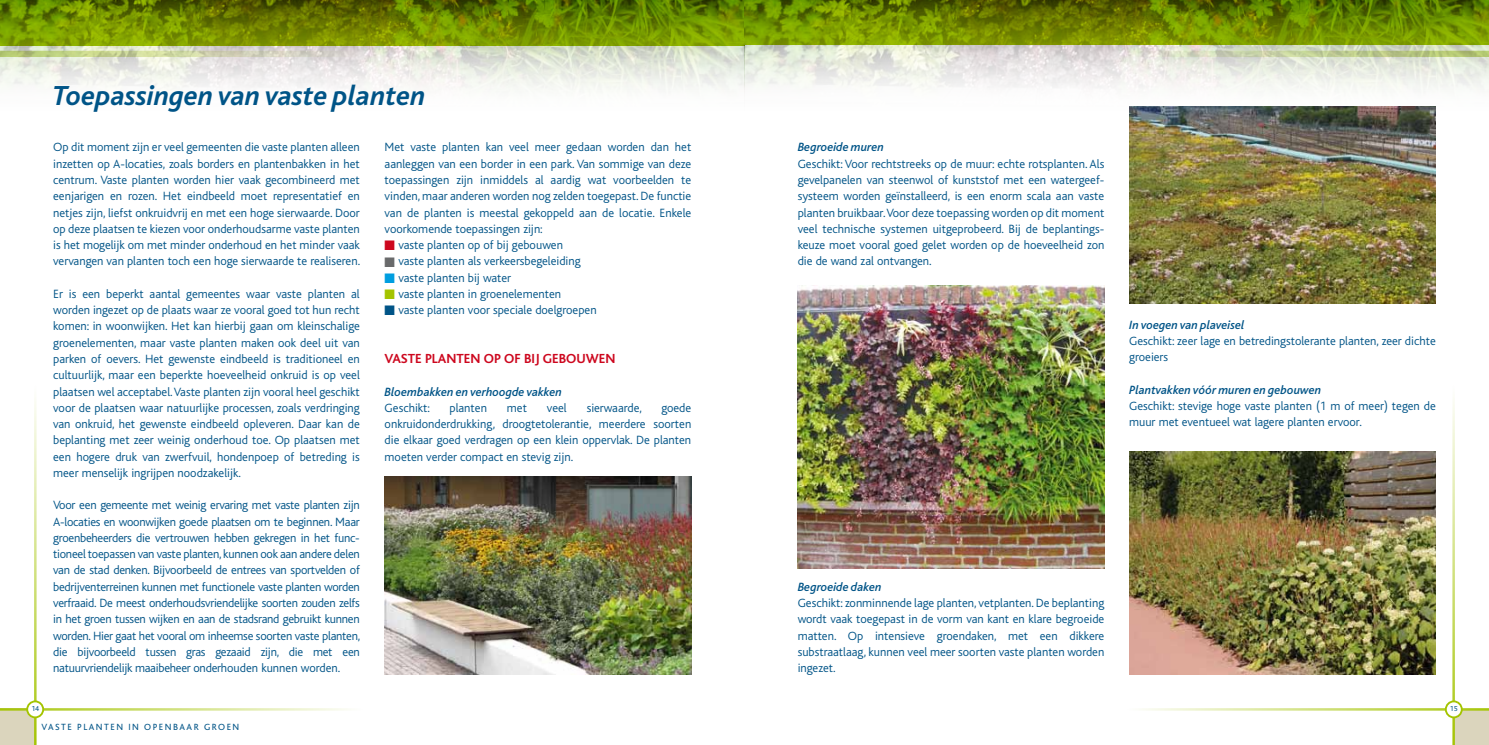
<style>
.page{position:relative;width:1489px;height:745px;background:#fff}
.page>*{position:absolute;margin:0;border:0;box-sizing:border-box;transform-origin:0 0}
.t1{font:italic 700 28.75px "Bliss";color:#005487}
.t2{font:700 13.75px "Bliss";letter-spacing:.13em;color:#cd071e}
.t3{font:300 12.5px/16.2px "Bliss";color:#005487;text-align:justify}
.t4{font:italic 500 12.5px "Bliss";color:#005487}
.t5{font:9.38px "Bliss";letter-spacing:.16em;color:#005487}
.t6{font:7.5px "Bliss";color:#005487}
.s1{color:#cd071e}
.s2{color:#696a6b}
.s3{color:#009ee0}
.s4{color:#a4c400}
</style>
<div class="page">
<div style="left:0;top:708px;width:35px;height:36px;background:#dbd5bd"></div>
<hr style="left:34px;top:382px;width:3px;height:362px;background:#a4c400">
<hr style="left:0;top:707px;width:363px;height:3px;background:#a4c400">
<img style="left:0;top:0;width:1488px;height:181px">
<div style="left:27px;top:701px;width:16px;height:16px;background:#fff;border-radius:50%"></div>
<div style="left:26px;top:700px;width:18px;height:17px;border:2px solid #a4c400;border-radius:50%"></div>
<div style="left:1453px;top:709px;width:35px;height:35px;background:#dbd5bd"></div>
<hr style="left:1452px;top:382px;width:2px;height:362px;background:#a4c400">
<svg style="left:1125px;top:51px;width:363px;height:6px;background:#c5cf9f"></svg>
<hr style="left:1125px;top:707px;width:363px;height:3px;background:#a4c400">
<svg style="left:744px;top:0;width:744px;height:45px;background:#6d8600"></svg>
<div style="left:1445px;top:701px;width:16px;height:16px;background:#fff;border-radius:50%"></div>
<div style="left:1444px;top:700px;width:18px;height:17px;border:2px solid #a4c400;border-radius:50%"></div>
<img style="left:384px;top:476px;width:307px;height:197px">
<img style="left:797px;top:285px;width:307px;height:283px">
<img style="left:1129px;top:106px;width:306px;height:198px">
<img style="left:1129px;top:451px;width:306px;height:222px">
<h1 class="t1" style="left:53px;top:81px;width:374px">Toepassingen van vaste planten</h1>
<p class="t3" style="left:53px;top:139px;width:308px">Op dit moment zijn er veel gemeenten die vaste planten alleen inzetten op A-locaties, zoals borders en plantenbakken in het centrum. Vaste planten worden hier vaak gecombineerd met eenjarigen en rozen. Het eindbeeld moet representatief en netjes zijn, liefst onkruidvrij en met een hoge sierwaarde. Door op deze plaatsen te kiezen voor onderhoudsarme vaste planten is het mogelijk om met minder onderhoud en het minder vaak vervangen van planten toch een hoge sierwaarde te realiseren.</p>
<p class="t3" style="left:53px;top:286px;width:308px">Er is een beperkt aantal gemeentes waar vaste planten al worden ingezet op de plaats waar ze vooral goed tot hun recht komen: in woonwijken. Het kan hierbij gaan om kleinschalige groenelementen, maar vaste planten maken ook deel uit van parken of oevers. Het gewenste eindbeeld is traditioneel en cultuurlijk, maar een beperkte hoeveelheid onkruid is op veel plaatsen wel acceptabel. Vaste planten zijn vooral heel geschikt voor de plaatsen waar natuurlijke processen, zoals verdringing van onkruid, het gewenste eindbeeld opleveren. Daar kan de beplanting met zeer weinig onderhoud toe. Op plaatsen met een hogere druk van zwerfvuil, hondenpoep of betreding is meer menselijk ingrijpen noodzakelijk.</p>
<p class="t3" style="left:53px;top:497px;width:308px">Voor een gemeente met weinig ervaring met vaste planten zijn A-locaties en woonwijken goede plaatsen om te beginnen. Maar groenbeheerders die vertrouwen hebben gekregen in het func&shy;tioneel toepassen van vaste planten, kunnen ook aan andere delen van de stad denken. Bijvoorbeeld de entrees van sportvelden of bedrijventerreinen kunnen met functionele vaste planten worden verfraaid. De meest onderhoudsvriendelijke soorten zouden zelfs in het groen tussen wijken en aan de stadsrand gebruikt kunnen worden. Hier gaat het vooral om inheemse soorten vaste planten, die bijvoorbeeld tussen gras gezaaid zijn, die met een natuurvriendelijk maaibeheer onderhouden kunnen worden.</p>
<p class="t3" style="left:384px;top:139px;width:308px">Met vaste planten kan veel meer gedaan worden dan het aanleggen van een border in een park. Van sommige van deze toepassingen zijn inmiddels al aardig wat voorbeelden te vinden, maar anderen worden nog zelden toegepast. De functie van de planten is meestal gekoppeld aan de locatie. Enkele voorkomende toepassingen zijn:</p>
<p class="t3" style="left:384px;top:237px;width:180px"><span class="s1">■</span> vaste planten op of bij gebouwen</p>
<p class="t3" style="left:384px;top:253px;width:197px"><span class="s2">■</span> vaste planten als verkeersbegeleiding</p>
<p class="t3" style="left:384px;top:269px;width:128px"><span class="s3">■</span> vaste planten bij water</p>
<p class="t3" style="left:384px;top:286px;width:178px"><span class="s4">■</span> vaste planten in groenelementen</p>
<p class="t3" style="left:384px;top:302px;width:213px">■ vaste planten voor speciale doelgroepen</p>
<p class="t2" style="left:384px;top:351px;width:168px">VASTE PLANTEN OP OF BIJ GEBO</p>
<p class="t2" style="left:576px;top:351px;width:41px">UWEN</p>
<p class="t4" style="left:384px;top:384px;width:179px">Bloembakken en verhoogde vakken</p>
<p class="t3" style="left:384px;top:399px;width:47px">Geschikt:</p>
<p class="t3" style="left:449px;top:399px;width:39px">planten</p>
<p class="t3" style="left:507px;top:399px;width:22px">met</p>
<p class="t3" style="left:547px;top:399px;width:21px">veel</p>
<p class="t3" style="left:586px;top:399px;width:57px">sierwaarde,</p>
<p class="t3" style="left:384px;top:399px;width:308px;text-indent:277px">goede onkruidonderdrukking, droogtetolerantie, meerdere soorten die elkaar goed verdragen op een klein oppervlak. De planten moeten verder compact en stevig zijn.</p>
<p class="t4" style="left:797px;top:141px;width:88px">Begroeide muren</p>
<p class="t3" style="left:797px;top:156px;width:308px">Geschikt: Voor rechtstreeks op de muur: echte rotsplanten. Als gevelpanelen van steenwol of kunststof met een watergeef&shy;systeem worden geïnstalleerd, is een enorm scala aan vaste planten bruikbaar. Voor deze toepassing worden op dit moment veel technische systemen uitgeprobeerd. Bij de beplantings&shy;keuze moet vooral goed gelet worden op de hoeveelheid zon die de wand zal ontvangen.</p>
<p class="t4" style="left:1129px;top:318px;width:117px">In voegen van plaveisel</p>
<p class="t3" style="left:1129px;top:333px;width:308px">Geschikt: zeer lage en betredingstolerante planten, zeer dichte groeiers</p>
<p class="t4" style="left:1129px;top:383px;width:194px">Plantvakken vóór muren en gebouwen</p>
<p class="t3" style="left:1129px;top:398px;width:308px">Geschikt: stevige hoge vaste planten (1 m of meer) tegen de muur met eventueel wat lagere planten ervoor.</p>
<p class="t4" style="left:797px;top:579px;width:85px">Begroeide daken</p>
<p class="t3" style="left:797px;top:594px;width:308px">Geschikt: zonminnende lage planten, vetplanten. De beplanting wordt vaak toegepast in de vorm van kant en klare begroeide matten. Op intensieve groendaken, met een dikkere substraatlaag, kunnen veel meer soorten vaste planten worden ingezet.</p>
<p class="t6" style="left:31px;top:704px;width:9px">14</p>
<p class="t6" style="left:1449px;top:704px;width:9px">15</p>
<p class="t5" style="left:42px;top:721px;width:199px">VASTE PLANTEN IN OPENBAAR GROEN</p>
</div>
